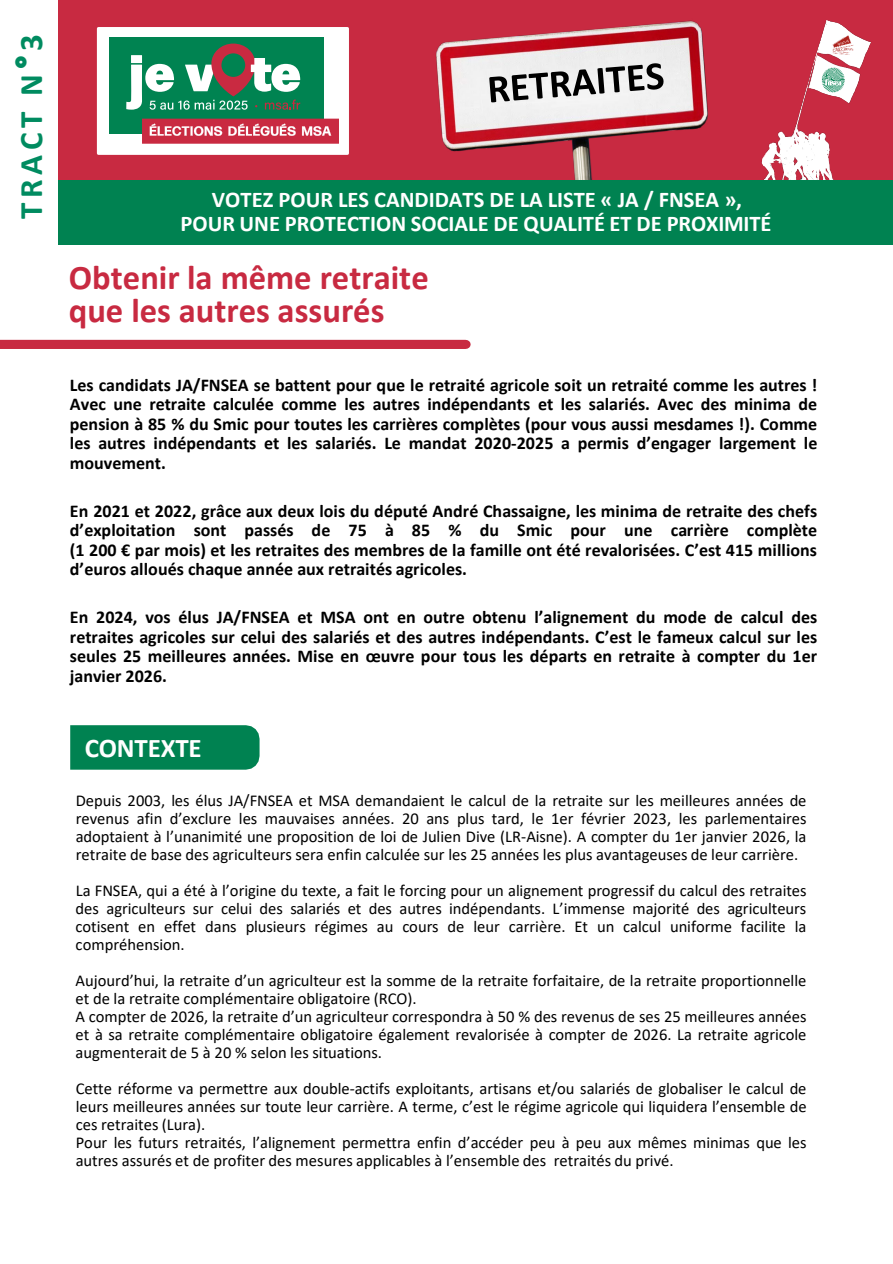
<style>
.page{position:relative;width:893px;height:1264px;background:#fff}
.page>*{position:absolute;margin:0;border:0;box-sizing:border-box;transform-origin:0 0}
.t1{font:700 34.5px/33px "Calibri";color:#c82a41}
.t2{font:700 33px "Calibri";letter-spacing:.135em;color:#008b60}
.t3{font:700 27px "Calibri";letter-spacing:-.01em;color:#fff}
.t4{font:700 22.5px "Calibri";color:#fff}
.t5{font:700 18px/19.5px "Calibri";color:#000;text-align:justify}
.t6{font:16.5px/18px "Calibri";color:#000;text-align:justify}
.s1{font-family:"Gilroy";font-weight:900}
</style>
<div class="page">
<div style="left:58px;top:0;width:834px;height:192px;background:#c82a41"></div>
<img style="left:765px;top:20px;width:106px;height:160px">
<div style="left:98px;top:28px;width:249px;height:125px;background:#fff"></div>
<div style="left:97px;top:27px;width:252px;height:128px;border:3px solid #fff"></div>
<div style="left:109px;top:37px;width:215px;height:97px;background:#008351"></div>
<svg style="left:142px;top:119px;width:197px;height:25px;background:#d35265"></svg>
<svg style="left:126px;top:44px;width:174px;height:66px"></svg>
<img style="left:436px;top:20px;width:329px;height:160px">
<svg style="left:489px;top:63px;width:174px;height:39px;background:#a6a6a6"></svg>
<div style="left:58px;top:180px;width:834px;height:64px;background:#008251"></div>
<div style="left:0;top:340px;width:470px;height:9px;background:#c82a41"></div>
<div style="left:70px;top:725px;width:189px;height:44px;background:#008251"></div>
<p class="t2" style="left:8px;top:219px;width:186px;rotate:-90deg">TRACT N<span class="s1">°</span>3</p>
<p class="t4" style="left:212px;top:184px;width:531px">VOTEZ POUR LES CANDIDATS DE LA LISTE « JA / FNSEA »,</p>
<p class="t4" style="left:180px;top:208px;width:592px">POUR UNE PROTECTION SOCIALE DE QUALITÉ ET DE PROXIMITÉ</p>
<p class="t1" style="left:69px;top:260px;width:361px">Obtenir la même retraite que les autres assurés</p>
<p class="t5" style="left:70px;top:375px;width:749px">Les candidats JA/FNSEA se battent pour que le retraité agricole soit un retraité comme les autres !<br>Avec une retraite calculée comme les autres indépendants et les salariés. Avec des minima de pension à 85 % du Smic pour toutes les carrières complètes (pour vous aussi mesdames !). Comme les autres indépendants et les salariés. Le mandat 2020-2025 a permis d’engager largement le mouvement.</p>
<p class="t5" style="left:70px;top:501px;width:748px">En 2021 et 2022, grâce aux deux lois du député André Chassaigne, les minima de retraite des chefs d’exploitation sont passés de 75 à 85 % du Smic pour une carrière complète (1 200 € par mois) et les retraites des membres de la famille ont été revalorisées. C’est 415 millions d’euros alloués chaque année aux retraités agricoles.</p>
<p class="t5" style="left:70px;top:607px;width:748px">En 2024, vos élus JA/FNSEA et MSA ont en outre obtenu l’alignement du mode de calcul des retraites agricoles sur celui des salariés et des autres indépendants. C’est le fameux calcul sur les seules 25 meilleures années. Mise en œuvre pour tous les départs en retraite à compter du 1er janvier 2026.</p>
<p class="t3" style="left:85px;top:728px;width:118px">CONTEXTE</p>
<p class="t6" style="left:76px;top:791px;width:732px">Depuis 2003, les élus JA/FNSEA et MSA demandaient le calcul de la retraite sur les meilleures années de revenus afin d’exclure les mauvaises années. 20 ans plus tard, le 1er février 2023, les parlementaires adoptaient à l’unanimité une proposition de loi de Julien Dive (LR-Aisne). A compter du 1er janvier 2026, la retraite de base des agriculteurs sera enfin calculée sur les 25 années les plus avantageuses de leur carrière.</p>
<p class="t6" style="left:76px;top:881px;width:732px">La FNSEA, qui a été à l’origine du texte, a fait le forcing pour un alignement progressif du calcul des retraites des agriculteurs sur celui des salariés et des autres indépendants. L’immense majorité des agriculteurs cotisent en effet dans plusieurs régimes au cours de leur carrière. Et un calcul uniforme facilite la compréhension.</p>
<p class="t6" style="left:76px;top:971px;width:732px">Aujourd’hui, la retraite d’un agriculteur est la somme de la retraite forfaitaire, de la retraite proportionnelle et de la retraite complémentaire obligatoire (RCO).</p>
<p class="t6" style="left:76px;top:1007px;width:732px">A compter de 2026, la retraite d’un agriculteur correspondra à 50 % des revenus de ses 25 meilleures années et à sa retraite complémentaire obligatoire également revalorisée à compter de 2026. La retraite agricole augmenterait de 5 à 20 % selon les situations.</p>
<p class="t6" style="left:76px;top:1079px;width:732px">Cette réforme va permettre aux double-actifs exploitants, artisans et/ou salariés de globaliser le calcul de leurs meilleures années sur toute leur carrière. A terme, c’est le régime agricole qui liquidera l’ensemble de ces retraites (Lura).</p>
<p class="t6" style="left:76px;top:1133px;width:732px">Pour les futurs retraités, l’alignement permettra enfin d’accéder peu à peu aux mêmes minimas que les autres assurés et de profiter des mesures applicables à l’ensemble des retraités du privé.</p>
</div>
